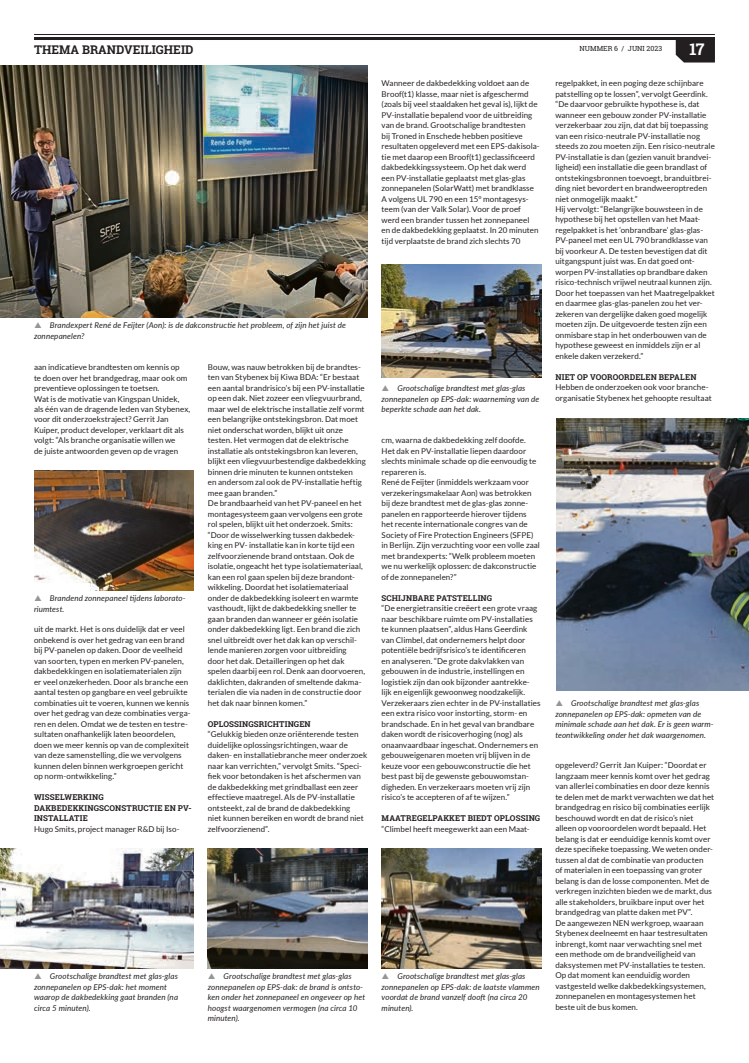
<style>
.page{position:relative;width:749px;height:1063px;background:#fff}
.page>*{position:absolute;margin:0;border:0;box-sizing:border-box;transform-origin:0 0}
.t1{font:700 16px "Roboto Slab";color:#fff}
.t2{font:700 12px "Roboto Slab";color:#231f20}
.t3{font:8px/10.5px "Lato";letter-spacing:.005em;color:#231f20}
.t4{font:italic 8px/10.5px "Lato";letter-spacing:.015em;color:#231f20}
.t5{font:700 8px/10.5px "Roboto Slab";letter-spacing:.015em;color:#231f20}
.t6{font:7px "Roboto Slab";color:#231f20}
</style>
<div class="page">
<svg style="left:675px;top:40px;width:39px;height:23px"></svg>
<hr style="left:34px;top:34px;width:680px;height:1px;background:#231f20">
<hr style="left:34px;top:37px;width:680px;height:3px;background:#231f20">
<img style="left:0;top:66px;width:367px;height:252px">
<img style="left:34px;top:471px;width:159px;height:120px">
<img style="left:0;top:849px;width:193px;height:120px">
<img style="left:208px;top:849px;width:159px;height:120px">
<img style="left:381px;top:849px;width:160px;height:120px">
<img style="left:381px;top:264px;width:160px;height:113px">
<img style="left:556px;top:418px;width:192px;height:272px">
<h2 class="t2" style="left:34px;top:42px;width:161px">THEMA BRANDVEILIGHEID</h2>
<p class="t6" style="left:579px;top:44px;width:84px">NUMMER 6 / JUNI 2023</p>
<h1 class="t1" style="left:689px;top:39px;width:16px">17</h1>
<p class="t3" style="left:381px;top:78px;width:160px">Wanneer de dakbedekking voldoet aan de Broof(t1) klasse, maar niet is afgeschermd (zoals bij veel staaldaken het geval is), lijkt de PV-installatie bepalend voor de uitbreiding van de brand. Grootschalige brandtesten<br>bij Troned in Enschede hebben positieve resultaten opgeleverd met een EPS-dakisola&shy;tie met daarop een Broof(t1) geclassificeerd dakbedekkingssysteem. Op het dak werd een PV-installatie geplaatst met glas-glas zonnepanelen (SolarWatt) met brandklasse A volgens UL 790 en een 15° montagesys&shy;teem (van der Valk Solar). Voor de proef werd een brander tussen het zonnepaneel en de dakbedekking geplaatst. In 20 minuten tijd verplaatste de brand zich slechts 70</p>
<p class="t4" style="left:34px;top:320px;width:313px;text-indent:16px">Brandexpert René de Feijter (Aon): is de dakconstructie het probleem, of zijn het juist de zonnepanelen?</p>
<p class="t3" style="left:34px;top:362px;width:158px">aan indicatieve brandtesten om kennis op<br>te doen over het brandgedrag, maar ook om preventieve oplossingen te toetsen.<br>Wat is de motivatie van Kingspan Unidek, als één van de dragende leden van Stybenex, voor dit onderzoekstraject? Gerrit Jan Kuiper, product developer, verklaart dit als volgt: “Als branche organisatie willen we<br>de juiste antwoorden geven op de vragen</p>
<p class="t4" style="left:34px;top:593px;width:153px;text-indent:16px">Brandend zonnepaneel tijdens laborato&shy;riumtest.</p>
<p class="t3" style="left:34px;top:624px;width:158px">uit de markt. Het is ons duidelijk dat er veel onbekend is over het gedrag van een brand bij PV-panelen op daken. Door de veelheid van soorten, typen en merken PV-panelen, dakbedekkingen en isolatiematerialen zijn er veel onzekerheden. Door als branche een aantal testen op gangbare en veel gebruikte combinaties uit te voeren, kunnen we kennis over het gedrag van deze combinaties verga&shy;ren en delen. Omdat we de testen en testre&shy;sultaten onafhankelijk laten beoordelen, doen we meer kennis op van de complexiteit van deze samenstelling, die we vervolgens kunnen delen binnen werkgroepen gericht op norm-ontwikkeling.”</p>
<p class="t5" style="left:34px;top:792px;width:159px">WISSELWERKING<br>DAKBEDEKKINGSCONSTRUCTIE EN PV-<br>INSTALLATIE</p>
<p class="t3" style="left:34px;top:824px;width:147px">Hugo Smits, project manager R&amp;D bij Iso-</p>
<p class="t3" style="left:208px;top:362px;width:159px">Bouw, was nauw betrokken bij de brandtes&shy;ten van Stybenex bij Kiwa BDA: “Er bestaat een aantal brandrisico’s bij een PV-installatie op een dak. Niet zozeer een vliegvuurbrand, maar wel de elektrische installatie zelf vormt een belangrijke ontstekingsbron. Dat moet niet onderschat worden, blijkt uit onze testen. Het vermogen dat de elektrische installatie als ontstekingsbron kan leveren, blijkt een vliegvuurbestendige dakbedekking binnen drie minuten te kunnen ontsteken<br>en andersom zal ook de PV-installatie heftig mee gaan branden.”<br>De brandbaarheid van het PV-paneel en het montagesysteem gaan vervolgens een grote rol spelen, blijkt uit het onderzoek. Smits: “Door de wisselwerking tussen dakbedek&shy;king en PV- installatie kan in korte tijd een zelfvoorzienende brand ontstaan. Ook de isolatie, ongeacht het type isolatiemateriaal, kan een rol gaan spelen bij deze brandont&shy;wikkeling. Doordat het isolatiemateriaal onder de dakbedekking isoleert en warmte vasthoudt, lijkt de dakbedekking sneller te gaan branden dan wanneer er géén isolatie onder dakbedekking ligt. Een brand die zich snel uitbreidt over het dak kan op verschil&shy;lende manieren zorgen voor uitbreiding<br>door het dak. Detailleringen op het dak spelen daarbij een rol. Denk aan doorvoeren, daklichten, dakranden of smeltende dakma&shy;terialen die via naden in de constructie door het dak naar binnen komen.”</p>
<p class="t5" style="left:208px;top:719px;width:104px">OPLOSSINGSRICHTINGEN</p>
<p class="t3" style="left:208px;top:729px;width:161px">“Gelukkig bieden onze oriënterende testen duidelijke oplossingsrichtingen, waar de daken- en installatiebranche meer onderzoek naar kan verrichten,” vervolgt Smits. “Speci&shy;fiek voor betondaken is het afschermen van de dakbedekking met grindballast een zeer effectieve maatregel. Als de PV-installatie ontsteekt, zal de brand de dakbedekking<br>niet kunnen bereiken en wordt de brand niet zelfvoorzienend”.</p>
<p class="t4" style="left:381px;top:383px;width:159px;text-indent:16px">Grootschalige brandtest met glas-glas zonnepanelen op EPS-dak: waarneming van de beperkte schade aan het dak.</p>
<p class="t3" style="left:381px;top:435px;width:160px">cm, waarna de dakbedekking zelf doofde.<br>Het dak en PV-installatie liepen daardoor slechts minimale schade op die eenvoudig te repareren is.<br>René de Feijter (inmiddels werkzaam voor verzekeringsmakelaar Aon) was betrokken bij deze brandtest met de glas-glas zonne&shy;panelen en rapporteerde hierover tijdens het recente internationale congres van de Society of Fire Protection Engineers (SFPE) in Berlijn. Zijn verzuchting voor een volle zaal met brandexperts: “Welk probleem moeten we nu werkelijk oplossen: de dakconstructie of de zonnepanelen?”</p>
<p class="t5" style="left:381px;top:592px;width:112px">SCHIJNBARE PATSTELLING</p>
<p class="t3" style="left:381px;top:603px;width:160px">“De energietransitie creëert een grote vraag naar beschikbare ruimte om PV-installaties te kunnen plaatsen”, aldus Hans Geerdink van Climbel, dat ondernemers helpt door potentiële bedrijfsrisico’s te identificeren<br>en analyseren. “De grote dakvlakken van gebouwen in de industrie, instellingen en logistiek zijn dan ook bijzonder aantrekke&shy;lijk en eigenlijk gewoonweg noodzakelijk.<br>Verzekeraars zien echter in de PV-installaties een extra risico voor instorting, storm- en brandschade. En in het geval van brandbare daken wordt de risicoverhoging (nog) als onaanvaardbaar ingeschat. Ondernemers en gebouweigenaren moeten vrij blijven in de keuze voor een gebouwconstructie die het best past bij de gewenste gebouwomstan&shy;digheden. En verzekeraars moeten vrij zijn risico’s te accepteren of af te wijzen.”</p>
<p class="t5" style="left:381px;top:813px;width:160px">MAATREGELPAKKET BIEDT OPLOSSING</p>
<p class="t3" style="left:381px;top:823px;width:149px">“Climbel heeft meegewerkt aan een Maat-</p>
<p class="t4" style="left:34px;top:971px;width:145px;text-indent:16px">Grootschalige brandtest met glas-glas zonnepanelen op EPS-dak: het moment waarop de dakbedekking gaat branden (na circa 5 minuten).</p>
<p class="t4" style="left:208px;top:971px;width:159px;text-indent:16px">Grootschalige brandtest met glas-glas zonnepanelen op EPS-dak: de brand is ontsto&shy;ken onder het zonnepaneel en ongeveer op het hoogst waargenomen vermogen (na circa 10 minuten).</p>
<p class="t4" style="left:381px;top:971px;width:159px;text-indent:16px">Grootschalige brandtest met glas-glas zonnepanelen op EPS-dak: de laatste vlammen voordat de brand vanzelf dooft (na circa 20 minuten).</p>
<p class="t3" style="left:555px;top:78px;width:161px">regelpakket, in een poging deze schijnbare patstelling op te lossen”, vervolgt Geerdink. “De daarvoor gebruikte hypothese is, dat wanneer een gebouw zonder PV-installatie verzekerbaar zou zijn, dat dat bij toepassing van een risico-neutrale PV-installatie nog steeds zo zou moeten zijn. Een risico-neutrale PV-installatie is dan (gezien vanuit brandvei&shy;ligheid) een installatie die geen brandlast of ontstekingsbronnen toevoegt, branduitbrei&shy;ding niet bevordert en brandweeroptreden niet onmogelijk maakt.”<br>Hij vervolgt: “Belangrijke bouwsteen in de hypothese bij het opstellen van het Maat&shy;regelpakket is het ‘onbrandbare’ glas-glas-PV-paneel met een UL 790 brandklasse van bij voorkeur A. De testen bevestigen dat dit uitgangspunt juist was. En dat goed ont&shy;worpen PV-installaties op brandbare daken risico-technisch vrijwel neutraal kunnen zijn.<br>Door het toepassen van het Maatregelpakket en daarmee glas-glas-panelen zou het ver&shy;zekeren van dergelijke daken goed mogelijk moeten zijn. De uitgevoerde testen zijn een onmisbare stap in het onderbouwen van de hypothese geweest en inmiddels zijn er al enkele daken verzekerd.”</p>
<p class="t5" style="left:555px;top:372px;width:143px">NIET OP VOOROORDELEN BEPALEN</p>
<p class="t3" style="left:555px;top:382px;width:158px">Hebben de onderzoeken ook voor branche&shy;organisatie Stybenex het gehoopte resultaat</p>
<p class="t4" style="left:555px;top:698px;width:160px;text-indent:16px">Grootschalige brandtest met glas-glas zonnepanelen op EPS-dak: opmeten van de minimale schade aan het dak. Er is geen warm&shy;teontwikkeling onder het dak waargenomen.</p>
<p class="t3" style="left:555px;top:760px;width:160px">opgeleverd? Gerrit Jan Kuiper: “Doordat er langzaam meer kennis komt over het gedrag van allerlei combinaties en door deze kennis te delen met de markt verwachten we dat het brandgedrag en risico bij combinaties eerlijk beschouwd wordt en dat de risico’s niet alleen op vooroordelen wordt bepaald. Het belang is dat er eenduidige kennis komt over deze specifieke toepassing. We weten onder&shy;tussen al dat de combinatie van producten<br>of materialen in een toepassing van groter belang is dan de losse componenten. Met de verkregen inzichten bieden we de markt, dus alle stakeholders, bruikbare input over het brandgedrag van platte daken met PV”.<br>De aangewezen NEN werkgroep, waaraan Stybenex deelneemt en haar testresultaten inbrengt, komt naar verwachting snel met een methode om de brandveiligheid van daksystemen met PV-installaties te testen.<br>Op dat moment kan eenduidig worden vastgesteld welke dakbedekkingsystemen, zonnepanelen en montagesystemen het beste uit de bus komen.</p>
</div>
